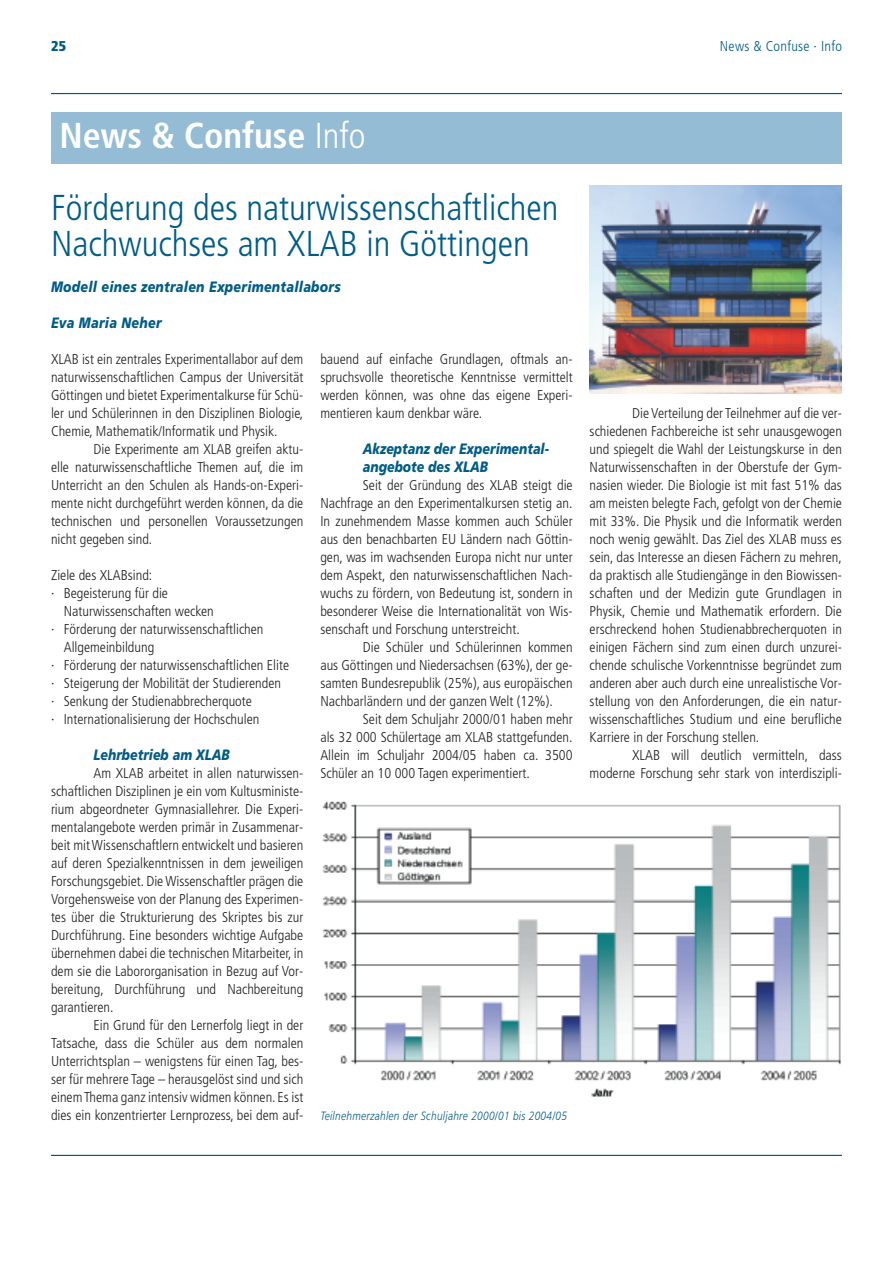
<style>
.page{position:relative;width:893px;height:1263px;background:#fff}
.page>*{position:absolute;margin:0;border:0;box-sizing:border-box;transform-origin:0 0}
.t1{font:300 condensed 36px/72px "Frutiger LT";color:#005c86}
.t2{font:italic 900 15px/18px "Frutiger LT";color:#005c86;scale:.83 1}
.t3{font:italic 900 15px "Frutiger LT";letter-spacing:.02em;color:#005c86;scale:.84 1}
.t4{font:300 condensed 14.25px/18px "Frutiger LT";color:#231f20;text-align:justify}
.t5{font:300 condensed 14.25px "Frutiger LT";letter-spacing:.02em;color:#005c86}
.t6{font:900 condensed 14.25px "Frutiger LT";color:#005c86}
.t7{font:italic 300 12px "Frutiger LT";letter-spacing:.03em;color:#005c86;scale:.84 1}
.s1{font-weight:700;color:#fff}
.s2{color:#fff}
</style>
<div class="page">
<hr style="left:51px;top:93px;width:791px;height:1px;background:#005c86">
<hr style="left:51px;top:1155px;width:791px;height:1px;background:#005c86">
<div style="left:51px;top:112px;width:791px;height:51px;background:#94bcd5"></div>
<img style="left:590px;top:186px;width:252px;height:207px">
<img style="left:322px;top:801px;width:519px;height:296px">
<p class="t6" style="left:51px;top:40px;width:17px">25</p>
<p class="t5" style="left:720px;top:40px;width:124px">News &amp; Confuse · Info</p>
<h1 class="t1" style="left:51px;top:102px;width:509px"><span class="s1">News &amp; Confuse</span> <span class="s2">Info<br></span>Förderung des naturwissenschaftlichen</h1>
<h1 class="t1" style="left:51px;top:210px;width:480px">Nachwuchses am XLAB in Göttingen</h1>
<p class="t3" style="left:51px;top:280px;width:346px">Modell eines zentralen Experimentallabors</p>
<p class="t3" style="left:51px;top:316px;width:133px">Eva Maria Neher</p>
<p class="t4" style="left:51px;top:351px;width:254px">XLAB ist ein zentrales Experimentallabor auf dem naturwissenschaftlichen Campus der Universität Göttingen und bietet Experimentalkurse für Schü&shy;ler und Schülerinnen in den Disziplinen Biologie, Chemie, Mathematik/Informatik und Physik.</p>
<p class="t4" style="left:51px;top:441px;width:254px;text-indent:43px">Die Experimente am XLAB greifen aktu&shy;elle naturwissenschaftliche Themen auf, die im Unterricht an den Schulen als Hands-on-Experi&shy;mente nicht durchgeführt werden können, da die technischen und personellen Voraussetzungen nicht gegeben sind.</p>
<p class="t4" style="left:51px;top:567px;width:103px">Ziele des XLABsind:</p>
<p class="t4" style="left:51px;top:585px;width:118px">· Begeisterung für die</p>
<p class="t4" style="left:64px;top:603px;width:151px">Naturwissenschaften wecken</p>
<p class="t4" style="left:51px;top:621px;width:214px">· Förderung der naturwissenschaftlichen</p>
<p class="t4" style="left:64px;top:639px;width:92px">Allgemeinbildung</p>
<p class="t4" style="left:51px;top:657px;width:240px">· Förderung der naturwissenschaftlichen Elite</p>
<p class="t4" style="left:51px;top:675px;width:231px">· Steigerung der Mobilität der Studierenden</p>
<p class="t4" style="left:51px;top:693px;width:202px">· Senkung der Studienabbrecherquote</p>
<p class="t4" style="left:51px;top:711px;width:210px">· Internationalisierung der Hochschulen</p>
<p class="t2" style="left:94px;top:746px;width:166px">Lehrbetrieb am XLAB</p>
<p class="t4" style="left:51px;top:765px;width:254px;text-indent:43px">Am XLAB arbeitet in allen naturwissen&shy;schaftlichen Disziplinen je ein vom Kultusministe&shy;rium abgeordneter Gymnasiallehrer. Die Experi&shy;mentalangebote werden primär in Zusammenar&shy;beit mit Wissenschaftlern entwickelt und basieren auf deren Spezialkenntnissen in dem jeweiligen Forschungsgebiet. Die Wissenschaftler prägen die Vorgehensweise von der Planung des Experimen&shy;tes über die Strukturierung des Skriptes bis zur Durchführung. Eine besonders wichtige Aufgabe übernehmen dabei die technischen Mitarbeiter, in dem sie die Labororganisation in Bezug auf Vor&shy;bereitung, Durchführung und Nachbereitung garantieren.</p>
<p class="t4" style="left:51px;top:1017px;width:254px;text-indent:43px">Ein Grund für den Lernerfolg liegt in der Tatsache, dass die Schüler aus dem normalen Unterrichtsplan – wenigstens für einen Tag, bes&shy;ser für mehrere Tage – herausgelöst sind und sich einem Thema ganz intensiv widmen können. Es ist dies ein konzentrierter Lernprozess, bei dem auf-</p>
<p class="t4" style="left:320px;top:351px;width:254px">bauend auf einfache Grundlagen, oftmals an&shy;spruchsvolle theoretische Kenntnisse vermittelt werden können, was ohne das eigene Experi&shy;mentieren kaum denkbar wäre.</p>
<p class="t2" style="left:363px;top:440px;width:226px">Akzeptanz der Experimental&shy;angebote des XLAB</p>
<p class="t4" style="left:320px;top:477px;width:254px;text-indent:43px">Seit der Gründung des XLAB steigt die Nachfrage an den Experimentalkursen stetig an.<br>In zunehmendem Masse kommen auch Schüler aus den benachbarten EU Ländern nach Göttin&shy;gen, was im wachsenden Europa nicht nur unter dem Aspekt, den naturwissenschaftlichen Nach&shy;wuchs zu fördern, von Bedeutung ist, sondern in besonderer Weise die Internationalität von Wis&shy;senschaft und Forschung unterstreicht.</p>
<p class="t4" style="left:320px;top:639px;width:254px;text-indent:43px">Die Schüler und Schülerinnen kommen aus Göttingen und Niedersachsen (63%), der ge&shy;samten Bundesrepublik (25%), aus europäischen Nachbarländern und der ganzen Welt (12%).</p>
<p class="t4" style="left:320px;top:711px;width:254px;text-indent:43px">Seit dem Schuljahr 2000/01 haben mehr als 32 000 Schülertage am XLAB stattgefunden.<br>Allein im Schuljahr 2004/05 haben ca. 3500<br>Schüler an 10 000 Tagen experimentiert.</p>
<p class="t7" style="left:320px;top:1111px;width:295px">Teilnehmerzahlen der Schuljahre 2000/01 bis 2004/05</p>
<p class="t4" style="left:590px;top:405px;width:254px;text-indent:43px">Die Verteilung der Teilnehmer auf die ver&shy;schiedenen Fachbereiche ist sehr unausgewogen und spiegelt die Wahl der Leistungskurse in den Naturwissenschaften in der Oberstufe der Gym&shy;nasien wieder. Die Biologie ist mit fast 51% das am meisten belegte Fach, gefolgt von der Chemie mit 33%. Die Physik und die Informatik werden noch wenig gewählt. Das Ziel des XLAB muss es sein, das Interesse an diesen Fächern zu mehren, da praktisch alle Studiengänge in den Biowissen&shy;schaften und der Medizin gute Grundlagen in Physik, Chemie und Mathematik erfordern. Die erschreckend hohen Studienabbrecherquoten in einigen Fächern sind zum einen durch unzurei&shy;chende schulische Vorkenntnisse begründet zum anderen aber auch durch eine unrealistische Vor&shy;stellung von den Anforderungen, die ein natur&shy;wissenschaftliches Studium und eine berufliche Karriere in der Forschung stellen.</p>
<p class="t4" style="left:590px;top:747px;width:254px;text-align:right">XLAB will deutlich vermitteln, dass moderne Forschung sehr stark von interdiszipli-</p>
</div>
